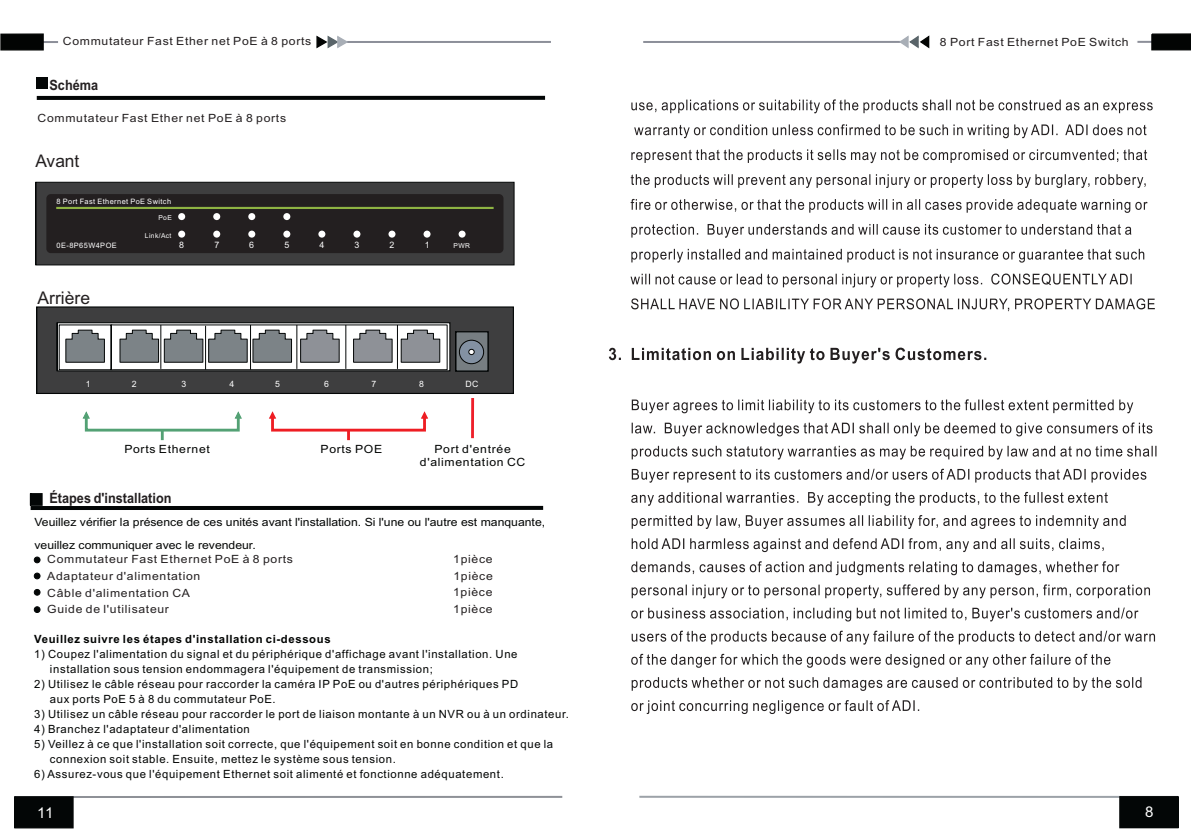
<style>
.page{position:relative;width:1191px;height:840px;background:#fff}
.page>*{position:absolute;margin:0;border:0;box-sizing:border-box;transform-origin:0 0}
.t1{font:17.4px "Arial";color:#231f20}
.t2{font:14.8px "Arial";color:#fff}
.t3{font:700 14.2px "Arial";color:#231f20;scale:.9 1}
.t4{font:11.4px/15px "Arial";letter-spacing:.055em;color:#010302}
.t5{font:11.4px "Arial";letter-spacing:.055em;color:#231f20;scale:1.08 1}
.t6{font:11.4px/23.4px "Arial";color:#020403;scale:1.08 1}
.t7{font:11.4px/12.6px "Arial";letter-spacing:.055em;color:#010302;text-align:center;scale:1.08 1}
.t8{font:700 11.4px "Arial";letter-spacing:.055em;color:#010302}
.t9{font:8.8px "Arial";color:#fff}
.t10{font:8.6px "Arial";color:#fff}
.t11{font:7.4px "Arial";letter-spacing:.055em;color:#fff}
.t12{font:6.8px "Arial";letter-spacing:.055em;color:#fff}
</style>
<div class="page">
<svg style="left:630px;top:99px;width:524px;height:212px"></svg>
<svg style="left:609px;top:347px;width:377px;height:16px"></svg>
<svg style="left:631px;top:399px;width:525px;height:314px"></svg>
<hr style="left:639px;top:795px;width:538px;height:2px;background:#9ca2a8">
<svg style="left:1118px;top:795px;width:61px;height:33px"></svg>
<hr style="left:643px;top:41px;width:523px;height:2px;background:#8c8f99">
<svg style="left:1150px;top:33px;width:41px;height:18px"></svg>
<svg style="left:899px;top:35px;width:239px;height:14px"></svg>
<svg style="left:31px;top:505px;width:512px;height:4px;fill:#030606"></svg>
<svg style="left:29px;top:493px;width:14px;height:13px"></svg>
<svg style="left:34px;top:556px;width:6px;height:6px"></svg>
<svg style="left:34px;top:572px;width:6px;height:6px"></svg>
<svg style="left:34px;top:589px;width:6px;height:6px"></svg>
<svg style="left:34px;top:606px;width:6px;height:6px"></svg>
<hr style="left:14px;top:795px;width:548px;height:2px;background:#8e9197">
<svg style="left:37px;top:96px;width:508px;height:4px;fill:#030606"></svg>
<div style="left:36px;top:77px;width:11px;height:12px;background:#030606"></div>
<svg style="left:35px;top:181px;width:480px;height:85px;fill:#3e3e3f"></svg>
<svg style="left:36px;top:306px;width:478px;height:88px;fill:#3e3e3f"></svg>
<hr style="left:471px;top:398px;width:3px;height:40px;background:#ee1f2a">
<svg style="left:56px;top:321px;width:433px;height:51px"></svg>
<div style="left:85px;top:413px;width:155px;height:18px;border:3px solid #53a174"></div>
<svg style="left:82px;top:411px;width:9px;height:8px"></svg>
<svg style="left:234px;top:411px;width:8px;height:8px"></svg>
<svg style="left:161px;top:430px;width:3px;height:10px"></svg>
<div style="left:271px;top:413px;width:155px;height:18px;border:3px solid #ee1d23"></div>
<svg style="left:269px;top:411px;width:8px;height:8px"></svg>
<svg style="left:420px;top:411px;width:9px;height:8px"></svg>
<svg style="left:347px;top:430px;width:3px;height:10px"></svg>
<div style="left:46px;top:194px;width:457px;height:59px;background:#231f20;border-radius:4px"></div>
<div style="left:178px;top:230px;width:7px;height:7px;background:#fff;border-radius:50%"></div>
<div style="left:213px;top:230px;width:7px;height:7px;background:#fff;border-radius:50%"></div>
<div style="left:248px;top:230px;width:7px;height:7px;background:#fff;border-radius:50%"></div>
<div style="left:283px;top:230px;width:7px;height:7px;background:#fff;border-radius:50%"></div>
<div style="left:318px;top:230px;width:7px;height:7px;background:#fff;border-radius:50%"></div>
<div style="left:353px;top:230px;width:7px;height:7px;background:#fff;border-radius:50%"></div>
<div style="left:388px;top:230px;width:7px;height:7px;background:#fff;border-radius:50%"></div>
<div style="left:423px;top:230px;width:7px;height:7px;background:#fff;border-radius:50%"></div>
<div style="left:458px;top:230px;width:7px;height:7px;background:#fff;border-radius:50%"></div>
<div style="left:178px;top:213px;width:7px;height:7px;background:#fff;border-radius:50%"></div>
<div style="left:213px;top:213px;width:7px;height:7px;background:#fff;border-radius:50%"></div>
<div style="left:248px;top:213px;width:7px;height:7px;background:#fff;border-radius:50%"></div>
<div style="left:283px;top:213px;width:7px;height:7px;background:#fff;border-radius:50%"></div>
<hr style="left:56px;top:207px;width:437px;height:2px;background:#8eb343">
<hr style="left:34px;top:41px;width:517px;height:2px;background:#8c8f99">
<div style="left:1px;top:34px;width:42px;height:16px;background:#020403"></div>
<div style="left:0;top:33px;width:44px;height:17px;border:1px solid #020403"></div>
<svg style="left:58px;top:35px;width:290px;height:14px"></svg>
<svg style="left:14px;top:795px;width:60px;height:33px"></svg>
<p class="t5" style="left:63px;top:37px;width:232px">Commutateur Fast Ether net PoE à 8 ports</p>
<p class="t3" style="left:49px;top:79px;width:56px">Schéma</p>
<p class="t5" style="left:38px;top:114px;width:232px">Commutateur Fast Ether net PoE à 8 ports</p>
<h1 class="t1" style="left:35px;top:154px;width:46px">Avant</h1>
<p class="t11" style="left:57px;top:198px;width:116px">8 Port Fast Ethernet PoE Switch</p>
<p class="t11" style="left:57px;top:242px;width:62px">0E-8P65W4POE</p>
<p class="t12" style="left:158px;top:214px;width:15px">PoE</p>
<p class="t12" style="left:145px;top:233px;width:28px">Link/Act</p>
<p class="t9" style="left:249px;top:241px;width:6px">6</p>
<p class="t9" style="left:319px;top:241px;width:6px">4</p>
<p class="t9" style="left:354px;top:241px;width:6px">3</p>
<p class="t9" style="left:389px;top:241px;width:6px">2</p>
<p class="t9" style="left:425px;top:241px;width:6px">1</p>
<p class="t12" style="left:453px;top:243px;width:18px">PWR</p>
<p class="t9" style="left:179px;top:241px;width:6px">8</p>
<p class="t9" style="left:214px;top:241px;width:6px">7</p>
<p class="t9" style="left:284px;top:241px;width:6px">5</p>
<h1 class="t1" style="left:38px;top:291px;width:54px">Arrière</h1>
<p class="t10" style="left:86px;top:381px;width:6px">1</p>
<p class="t10" style="left:132px;top:381px;width:6px">2</p>
<p class="t10" style="left:182px;top:381px;width:6px">3</p>
<p class="t10" style="left:229px;top:381px;width:6px">4</p>
<p class="t10" style="left:275px;top:380px;width:6px">5</p>
<p class="t10" style="left:324px;top:381px;width:6px">6</p>
<p class="t10" style="left:371px;top:381px;width:6px">7</p>
<p class="t10" style="left:419px;top:381px;width:6px">8</p>
<p class="t10" style="left:465px;top:380px;width:15px">DC</p>
<p class="t7" style="left:124px;top:443px;width:81px">Ports Ethernet</p>
<p class="t7" style="left:320px;top:443px;width:59px">Ports POE</p>
<p class="t7" style="left:420px;top:443px;width:99px">Port d'entrée d'alimentation CC</p>
<p class="t3" style="left:49px;top:492px;width:137px">Étapes d'installation</p>
<p class="t6" style="left:34px;top:511px;width:474px">Veuillez vérifier la présence de ces unités avant l'installation. Si l'une ou l'autre est manquante, veuillez communiquer avec le revendeur.</p>
<p class="t5" style="left:47px;top:554px;width:229px">Commutateur Fast Ethernet PoE à 8 ports</p>
<p class="t5" style="left:453px;top:555px;width:38px">1pièce</p>
<p class="t5" style="left:47px;top:571px;width:143px">Adaptateur d'alimentation</p>
<p class="t5" style="left:453px;top:571px;width:38px">1pièce</p>
<p class="t5" style="left:47px;top:588px;width:134px">Câble d'alimentation CA</p>
<p class="t5" style="left:453px;top:587px;width:38px">1pièce</p>
<p class="t5" style="left:47px;top:604px;width:114px">Guide de l'utilisateur</p>
<p class="t5" style="left:453px;top:604px;width:38px">1pièce</p>
<p class="t8" style="left:34px;top:634px;width:298px">Veuillez suivre les étapes d'installation ci-dessous</p>
<p class="t4" style="left:50px;top:647px;width:469px;text-indent:-16px">1) Coupez l'alimentation du signal et du périphérique d'affichage avant l'installation. Une installation sous tension endommagera l'équipement de transmission;</p>
<p class="t4" style="left:50px;top:677px;width:470px;text-indent:-16px">2) Utilisez le câble réseau pour raccorder la caméra IP PoE ou d'autres périphériques PD aux ports PoE 5 à 8 du commutateur PoE.</p>
<p class="t4" style="left:34px;top:707px;width:536px">3) Utilisez un câble réseau pour raccorder le port de liaison montante à un NVR ou à un ordinateur.</p>
<p class="t4" style="left:34px;top:722px;width:217px">4) Branchez l'adaptateur d'alimentation</p>
<p class="t4" style="left:50px;top:737px;width:505px;text-indent:-16px">5) Veillez à ce que l'installation soit correcte, que l'équipement soit en bonne condition et que la connexion soit stable. Ensuite, mettez le système sous tension.</p>
<p class="t4" style="left:34px;top:767px;width:471px">6) Assurez-vous que l'équipement Ethernet soit alimenté et fonctionne adéquatement.</p>
<p class="t2" style="left:37px;top:806px;width:18px">11</p>
<p class="t5" style="left:940px;top:38px;width:176px">8 Port Fast Ethernet PoE Switch</p>
<p class="t2" style="left:1145px;top:806px;width:10px">8</p>
</div>
